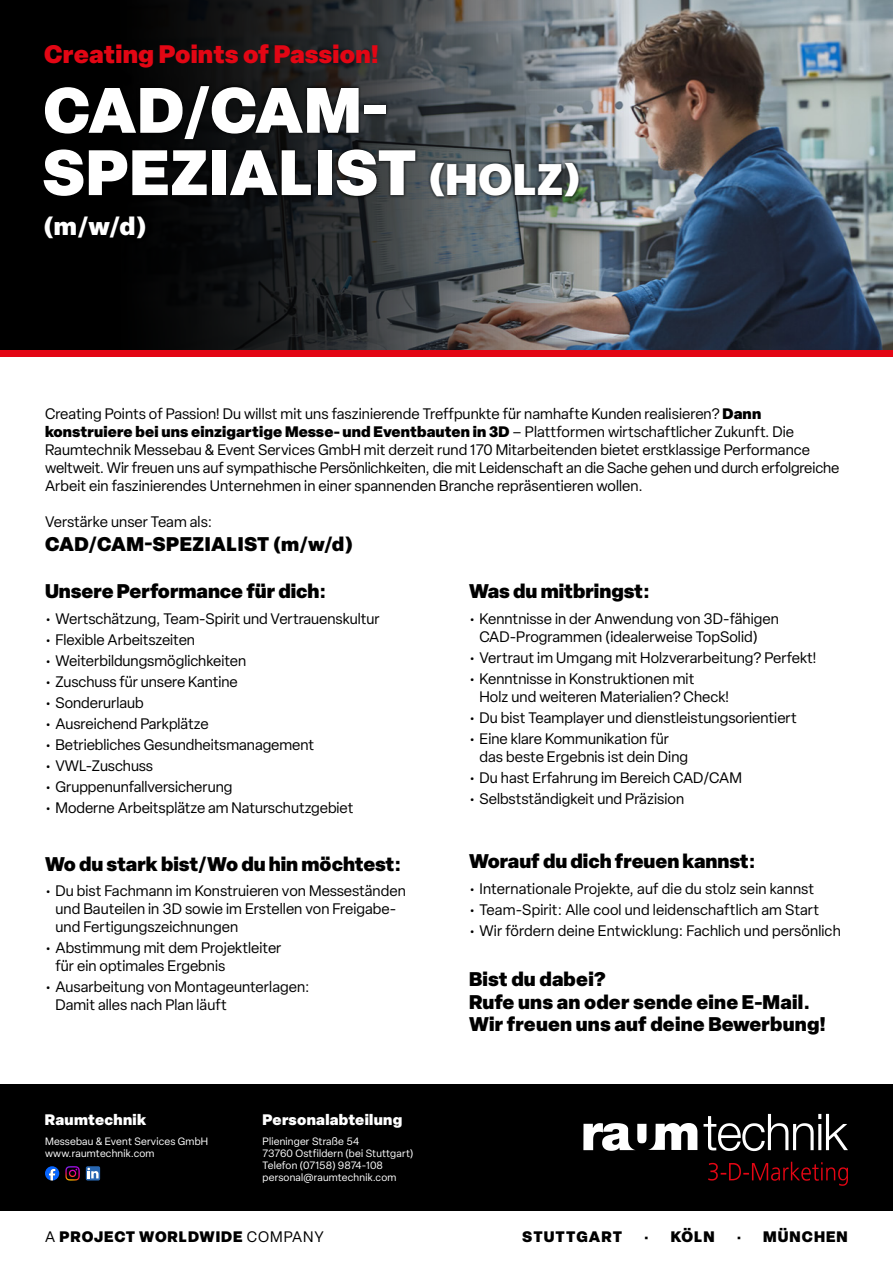
<style>
.page{position:relative;width:893px;height:1263px;background:#fff}
.page>*{position:absolute;margin:0;border:0;box-sizing:border-box;transform-origin:0 0}
.t1{font:900 63px/62.2px "Elza";letter-spacing:.02em;color:#fff}
.t2{font:900 24.9px "Elza";letter-spacing:.01em;color:#e30614}
.t3{font:900 24.9px "Elza";color:#fff}
.t4{font:900 19.5px/22.5px "Elza";color:#000}
.t5{font:900 19.5px "Elza";letter-spacing:.025em;color:#000}
.t6{font:15px/18px "Elza";letter-spacing:.005em;color:#000}
.t7{font:900 15px "Elza";letter-spacing:.07em;color:#000}
.t8{font:900 15px "Elza";letter-spacing:.02em;color:#fff}
.t9{font:10.5px/12px "Elza";letter-spacing:.02em;color:#fff}
.s1{font-size:43.5px}
.s2{font-weight:900}
.s3{font-weight:400}
</style>
<div class="page">
<div style="left:0;top:1084px;width:893px;height:126px;background:#000"></div>
<svg style="left:583px;top:1114px;width:265px;height:37px"></svg>
<svg style="left:708px;top:1162px;width:140px;height:24px"></svg>
<svg style="left:45px;top:1166px;width:14px;height:14px"></svg>
<svg style="left:86px;top:1166px;width:14px;height:14px"></svg>
<svg style="left:87px;top:1168px;width:12px;height:10px"></svg>
<img style="left:65px;top:1166px;width:15px;height:14px">
<img style="left:628px;top:0;width:265px;height:350px">
<img style="left:446px;top:0;width:182px;height:350px">
<svg style="left:0;top:0;width:446px;height:350px;background:#151718"></svg>
<div style="left:0;top:350px;width:893px;height:7px;background:#e30614"></div>
<div style="left:42px;top:214px;width:106px;height:28px;background:#000"></div>
<div style="left:40px;top:83px;width:542px;height:117px;background:#000;opacity:.75"></div>
<h2 class="t2" style="left:44px;top:36px;width:336px">Creating Points of Passion!</h2>
<h1 class="t1" style="left:42px;top:77px;width:540px">CAD/CAM-<br>SPEZIALIST <span class="s1">(HOLZ)</span></h1>
<h2 class="t3" style="left:44px;top:208px;width:105px">(m/w/d)</h2>
<p class="t6" style="left:45px;top:405px;width:796px">Creating Points of Passion! Du willst mit uns faszinierende Treffpunkte für namhafte Kunden realisieren? <span class="s2">Dann konstruiere bei uns einzigartige Messe- und Eventbauten in 3D</span> – Plattformen wirtschaftlicher Zukunft. Die Raumtechnik Messebau &amp; Event Services GmbH mit derzeit rund 170 Mitarbeitenden bietet erstklassige Performance weltweit. Wir freuen uns auf sympathische Persönlichkeiten, die mit Leidenschaft an die Sache gehen und durch erfolgreiche Arbeit ein faszinierendes Unternehmen in einer spannenden Branche repräsentieren wollen.</p>
<p class="t6" style="left:45px;top:513px;width:169px">Verstärke unser Team als:</p>
<h3 class="t5" style="left:45px;top:530px;width:309px">CAD/CAM-SPEZIALIST (m/w/d)</h3>
<h3 class="t4" style="left:45px;top:579px;width:283px">Unsere Performance für dich:</h3>
<p class="t6" style="left:45px;top:610px;width:336px">• Wertschätzung, Team-Spirit und Vertrauenskultur</p>
<p class="t6" style="left:45px;top:631px;width:152px">• Flexible Arbeitszeiten</p>
<p class="t6" style="left:45px;top:652px;width:203px">• Weiterbildungsmöglichkeiten</p>
<p class="t6" style="left:45px;top:673px;width:194px">• Zuschuss für unsere Kantine</p>
<p class="t6" style="left:45px;top:694px;width:100px">• Sonderurlaub</p>
<p class="t6" style="left:45px;top:715px;width:165px">• Ausreichend Parkplätze</p>
<p class="t6" style="left:45px;top:736px;width:271px">• Betriebliches Gesundheitsmanagement</p>
<p class="t6" style="left:45px;top:757px;width:110px">• VWL-Zuschuss</p>
<p class="t6" style="left:45px;top:778px;width:189px">• Gruppenunfallversicherung</p>
<p class="t6" style="left:45px;top:799px;width:310px">• Moderne Arbeitsplätze am Naturschutzgebiet</p>
<h3 class="t4" style="left:45px;top:852px;width:358px">Wo du stark bist/Wo du hin möchtest:</h3>
<p class="t6" style="left:56px;top:882px;width:352px;text-indent:-10px">• Du bist Fachmann im Konstruieren von Messeständen und Bauteilen in 3D sowie im Erstellen von Freigabe&shy;und Fertigungszeichnungen</p>
<p class="t6" style="left:56px;top:939px;width:227px;text-indent:-10px">• Abstimmung mit dem Projektleiter für ein optimales Ergebnis</p>
<p class="t6" style="left:56px;top:978px;width:256px;text-indent:-10px">• Ausarbeitung von Montageunterlagen:<br>Damit alles nach Plan läuft</p>
<p class="t8" style="left:45px;top:1109px;width:103px">Raumtechnik</p>
<p class="t9" style="left:45px;top:1135px;width:165px">Messebau &amp; Event Services GmbH www.raumtechnik.com</p>
<p class="t8" style="left:263px;top:1109px;width:141px">Personalabteilung</p>
<p class="t9" style="left:263px;top:1135px;width:152px">Plieninger Straße 54<br>73760 Ostfildern (bei Stuttgart)<br>Telefon (07158) 9874-108 personal@raumtechnik.com</p>
<p class="t7" style="left:45px;top:1226px;width:280px"><span class="s3">A</span> PROJECT WORLDWIDE <span class="s3">COMPANY</span></p>
<h3 class="t4" style="left:469px;top:579px;width:182px">Was du mitbringst:</h3>
<p class="t6" style="left:479px;top:610px;width:301px;text-indent:-10px">• Kenntnisse in der Anwendung von 3D-fähigen<br>CAD-Programmen (idealerweise TopSolid)</p>
<p class="t6" style="left:469px;top:649px;width:349px">• Vertraut im Umgang mit Holzverarbeitung? Perfekt!</p>
<p class="t6" style="left:479px;top:670px;width:251px;text-indent:-10px">• Kenntnisse in Konstruktionen mit<br>Holz und weiteren Materialien? Check!</p>
<p class="t6" style="left:469px;top:709px;width:329px">• Du bist Teamplayer und dienstleistungsorientiert</p>
<p class="t6" style="left:479px;top:730px;width:210px;text-indent:-10px">• Eine klare Kommunikation für das beste Ergebnis ist dein Ding</p>
<p class="t6" style="left:469px;top:769px;width:274px">• Du hast Erfahrung im Bereich CAD/CAM</p>
<p class="t6" style="left:469px;top:790px;width:217px">• Selbstständigkeit und Präzision</p>
<h3 class="t4" style="left:469px;top:849px;width:288px">Worauf du dich freuen kannst:</h3>
<p class="t6" style="left:469px;top:879px;width:347px">• Internationale Projekte, auf die du stolz sein kannst</p>
<p class="t6" style="left:469px;top:900px;width:352px">• Team-Spirit: Alle cool und leidenschaftlich am Start</p>
<p class="t6" style="left:469px;top:921px;width:373px">• Wir fördern deine Entwicklung: Fachlich und persönlich</p>
<h3 class="t4" style="left:469px;top:967px;width:358px">Bist du dabei?<br>Rufe uns an oder sende eine E-Mail.<br>Wir freuen uns auf deine Bewerbung!</h3>
<p class="t7" style="left:522px;top:1226px;width:101px">STUTTGART</p>
<p class="t7" style="left:644px;top:1226px;width:72px">· KÖLN</p>
<p class="t7" style="left:736px;top:1226px;width:113px">· MÜNCHEN</p>
</div>
